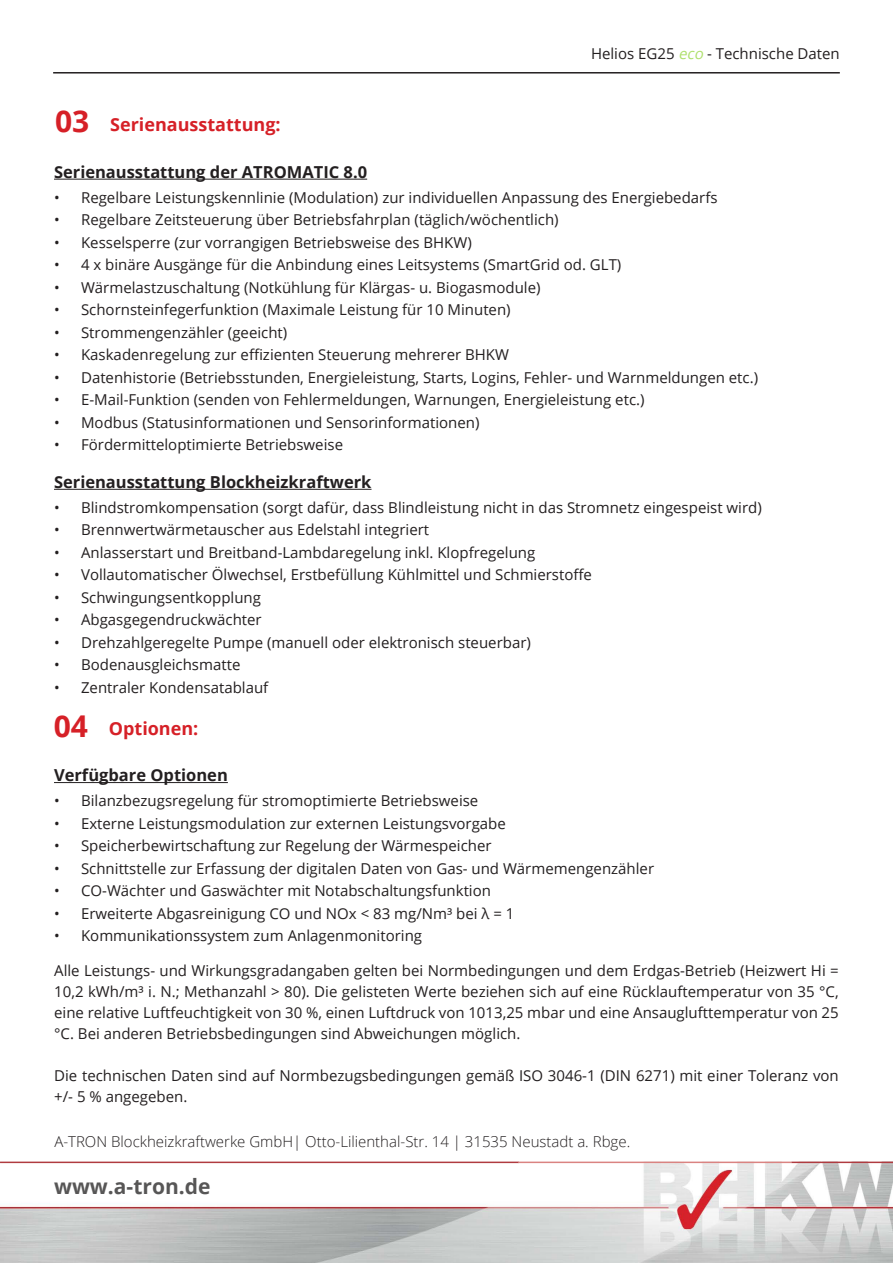
<style>
.page{position:relative;width:893px;height:1263px;background:#fff}
.page>*{position:absolute;margin:0;border:0;box-sizing:border-box;transform-origin:0 0}
.t1{font:700 30px "Open Sans";color:#d62027}
.t2{font:700 21px "Open Sans";color:#575656}
.t3{font:700 18px "Open Sans";color:#d62027}
.t4{font:700 16.5px "Open Sans";color:#231f20}
.t5{font:15px/21px "Open Sans";color:#231f20;text-align:justify}
.t6{font:300 15px "Open Sans";color:#231f20}
.s1{font-style:italic;color:#afe06e}
</style>
<div class="page">
<hr style="left:53px;top:72px;width:787px;height:2px;background:#231f20">
<img style="left:0;top:1163px;width:893px;height:100px">
<hr style="left:0;top:1161px;width:519px;height:2px;background:#b03b40">
<hr style="left:518px;top:1161px;width:273px;height:2px;background:#da8381">
<hr style="left:791px;top:1161px;width:102px;height:2px;background:#b03b40">
<hr style="left:54px;top:489px;width:317px;height:1px;background:#231f20">
<hr style="left:54px;top:179px;width:313px;height:1px;background:#231f20">
<hr style="left:54px;top:782px;width:174px;height:1px;background:#231f20">
<p class="t1" style="left:55px;top:100px;width:36px">03</p>
<p class="t3" style="left:110px;top:111px;width:172px">Serienausstattung:</p>
<p class="t4" style="left:54px;top:160px;width:315px">Serienausstattung der ATROMATIC 8.0</p>
<p class="t5" style="left:591px;top:43px;width:250px">Helios EG25 <span class="s1">eco</span> - Technische Daten</p>
<p class="t5" style="left:54px;top:187px;width:665px">• Regelbare Leistungskennlinie (Modulation) zur individuellen Anpassung des Energiebedarfs</p>
<p class="t5" style="left:54px;top:209px;width:506px">• Regelbare Zeitsteuerung über Betriebsfahrplan (täglich/wöchentlich)</p>
<p class="t5" style="left:54px;top:232px;width:419px">• Kesselsperre (zur vorrangigen Betriebsweise des BHKW)</p>
<p class="t5" style="left:54px;top:254px;width:569px">• 4 x binäre Ausgänge für die Anbindung eines Leitsystems (SmartGrid od. GLT)</p>
<p class="t5" style="left:54px;top:277px;width:488px">• Wärmelastzuschaltung (Notkühlung für Klärgas- u. Biogasmodule)</p>
<p class="t5" style="left:54px;top:299px;width:458px">• Schornsteinfegerfunktion (Maximale Leistung für 10 Minuten)</p>
<p class="t5" style="left:54px;top:322px;width:235px">• Strommengenzähler (geeicht)</p>
<p class="t5" style="left:54px;top:344px;width:456px">• Kaskadenregelung zur effizienten Steuerung mehrerer BHKW</p>
<p class="t5" style="left:54px;top:367px;width:706px">• Datenhistorie (Betriebsstunden, Energieleistung, Starts, Logins, Fehler- und Warnmeldungen etc.)</p>
<p class="t5" style="left:54px;top:389px;width:592px">• E-Mail-Funktion (senden von Fehlermeldungen, Warnungen, Energieleistung etc.)</p>
<p class="t5" style="left:54px;top:412px;width:427px">• Modbus (Statusinformationen und Sensorinformationen)</p>
<p class="t5" style="left:54px;top:434px;width:290px">• Fördermitteloptimierte Betriebsweise</p>
<p class="t4" style="left:54px;top:470px;width:319px">Serienausstattung Blockheizkraftwerk</p>
<p class="t5" style="left:54px;top:496px;width:709px">• Blindstromkompensation (sorgt dafür, dass Blindleistung nicht in das Stromnetz eingespeist wird)</p>
<p class="t5" style="left:54px;top:519px;width:377px">• Brennwertwärmetauscher aus Edelstahl integriert</p>
<p class="t5" style="left:54px;top:541px;width:483px">• Anlasserstart und Breitband-Lambdaregelung inkl. Klopfregelung</p>
<p class="t5" style="left:54px;top:564px;width:539px">• Vollautomatischer Ölwechsel, Erstbefüllung Kühlmittel und Schmierstoffe</p>
<p class="t5" style="left:54px;top:586px;width:208px">• Schwingungsentkopplung</p>
<p class="t5" style="left:54px;top:609px;width:209px">• Abgasgegendruckwächter</p>
<p class="t5" style="left:54px;top:631px;width:478px">• Drehzahlgeregelte Pumpe (manuell oder elektronisch steuerbar)</p>
<p class="t5" style="left:54px;top:654px;width:188px">• Bodenausgleichsmatte</p>
<p class="t5" style="left:54px;top:676px;width:216px">• Zentraler Kondensatablauf</p>
<p class="t1" style="left:54px;top:705px;width:36px">04</p>
<p class="t3" style="left:109px;top:716px;width:91px">Optionen:</p>
<p class="t4" style="left:54px;top:764px;width:175px">Verfügbare Optionen</p>
<p class="t5" style="left:54px;top:790px;width:426px">• Bilanzbezugsregelung für stromoptimierte Betriebsweise</p>
<p class="t5" style="left:54px;top:812px;width:453px">• Externe Leistungsmodulation zur externen Leistungsvorgabe</p>
<p class="t5" style="left:54px;top:835px;width:439px">• Speicherbewirtschaftung zur Regelung der Wärmespeicher</p>
<p class="t5" style="left:54px;top:857px;width:602px">• Schnittstelle zur Erfassung der digitalen Daten von Gas- und Wärmemengenzähler</p>
<p class="t5" style="left:54px;top:880px;width:438px">• CO-Wächter und Gaswächter mit Notabschaltungsfunktion</p>
<p class="t5" style="left:54px;top:902px;width:462px">• Erweiterte Abgasreinigung CO und NOx &lt; 83 mg/Nm³ bei λ = 1</p>
<p class="t5" style="left:54px;top:925px;width:370px">• Kommunikationssystem zum Anlagenmonitoring</p>
<p class="t5" style="left:54px;top:959px;width:786px">Alle Leistungs- und Wirkungsgradangaben gelten bei Normbedingungen und dem Erdgas-Betrieb (Heizwert Hi = 10,2 kWh/m³ i. N.; Methanzahl &gt; 80). Die gelisteten Werte beziehen sich auf eine Rücklauftemperatur von 35 °C, eine relative Luftfeuchtigkeit von 30 %, einen Luftdruck von 1013,25 mbar und eine Ansauglufttemperatur von 25 °C. Bei anderen Betriebsbedingungen sind Abweichungen möglich.</p>
<p class="t5" style="left:54px;top:1064px;width:786px">Die technischen Daten sind auf Normbezugsbedingungen gemäß ISO 3046-1 (DIN 6271) mit einer Toleranz von +/- 5 % angegeben.</p>
<p class="t6" style="left:54px;top:1131px;width:577px">A-TRON Blockheizkraftwerke GmbH| Otto-Lilienthal-Str. 14 | 31535 Neustadt a. Rbge.</p>
<h2 class="t2" style="left:54px;top:1171px;width:158px">www.a-tron.de</h2>
</div>
